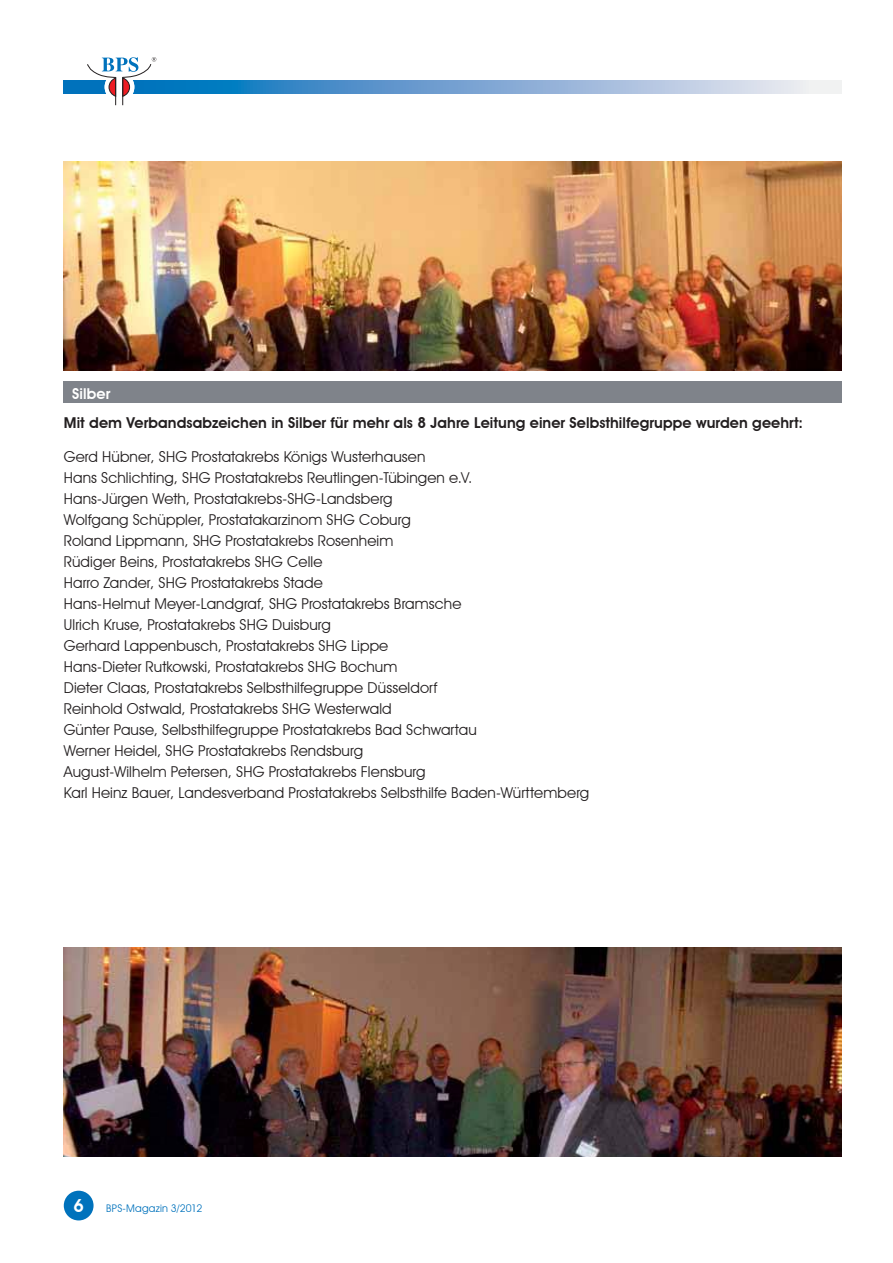
<style>
.page{position:relative;width:893px;height:1263px;background:#fff}
.page>*{position:absolute;margin:0;border:0;box-sizing:border-box;transform-origin:0 0}
.t1{font:15px/21px "Avant Garde IT Cby BT";letter-spacing:.01em;color:#231f20}
.t2{font:600 15px "Avant Garde IT Cby BT";letter-spacing:.005em;color:#231f20}
.t3{font:600 15px "Avant Garde IT Cby BT";letter-spacing:.01em;color:#fff}
.t4{font:10.5px "Avant Garde IT Cby BT";letter-spacing:.015em;color:#0072bc}
.s1{font-weight:600;font-size:18px;color:#fff}
</style>
<div class="page">
<svg style="left:64px;top:81px;width:778px;height:13px;background:#79aad5"></svg>
<div style="left:64px;top:1191px;width:30px;height:29px;background:#0072bc;border-radius:50%"></div>
<svg style="left:87px;top:57px;width:69px;height:48px"></svg>
<img style="left:64px;top:162px;width:778px;height:208px">
<img style="left:64px;top:948px;width:778px;height:209px">
<div style="left:64px;top:381px;width:778px;height:22px;background:#7f838a"></div>
<p class="t3" style="left:72px;top:385px;width:40px">Silber</p>
<p class="t2" style="left:64px;top:414px;width:741px">Mit dem Verbandsabzeichen in Silber für mehr als 8 Jahre Leitung einer Selbsthilfegruppe wurden geehrt:</p>
<p class="t1" style="left:64px;top:446px;width:527px">Gerd Hübner, SHG Prostatakrebs Königs Wusterhausen<br>Hans Schlichting, SHG Prostatakrebs Reutlingen-Tübingen e.V.<br>Hans-Jürgen Weth, Prostatakrebs-SHG-Landsberg<br>Wolfgang Schüppler, Prostatakarzinom SHG Coburg<br>Roland Lippmann, SHG Prostatakrebs Rosenheim<br>Rüdiger Beins, Prostatakrebs SHG Celle<br>Harro Zander, SHG Prostatakrebs Stade<br>Hans-Helmut Meyer-Landgraf, SHG Prostatakrebs Bramsche<br>Ulrich Kruse, Prostatakrebs SHG Duisburg<br>Gerhard Lappenbusch, Prostatakrebs SHG Lippe<br>Hans-Dieter Rutkowski, Prostatakrebs SHG Bochum<br>Dieter Claas, Prostatakrebs Selbsthilfegruppe Düsseldorf<br>Reinhold Ostwald, Prostatakrebs SHG Westerwald<br>Günter Pause, Selbsthilfegruppe Prostatakrebs Bad Schwartau<br>Werner Heidel, SHG Prostatakrebs Rendsburg<br>August-Wilhelm Petersen, SHG Prostatakrebs Flensburg<br>Karl Heinz Bauer, Landesverband Prostatakrebs Selbsthilfe Baden-Württemberg</p>
<p class="t4" style="left:73px;top:1202px;width:130px"><span class="s1">6</span> BPS-Magazin 3/2012</p>
</div>
